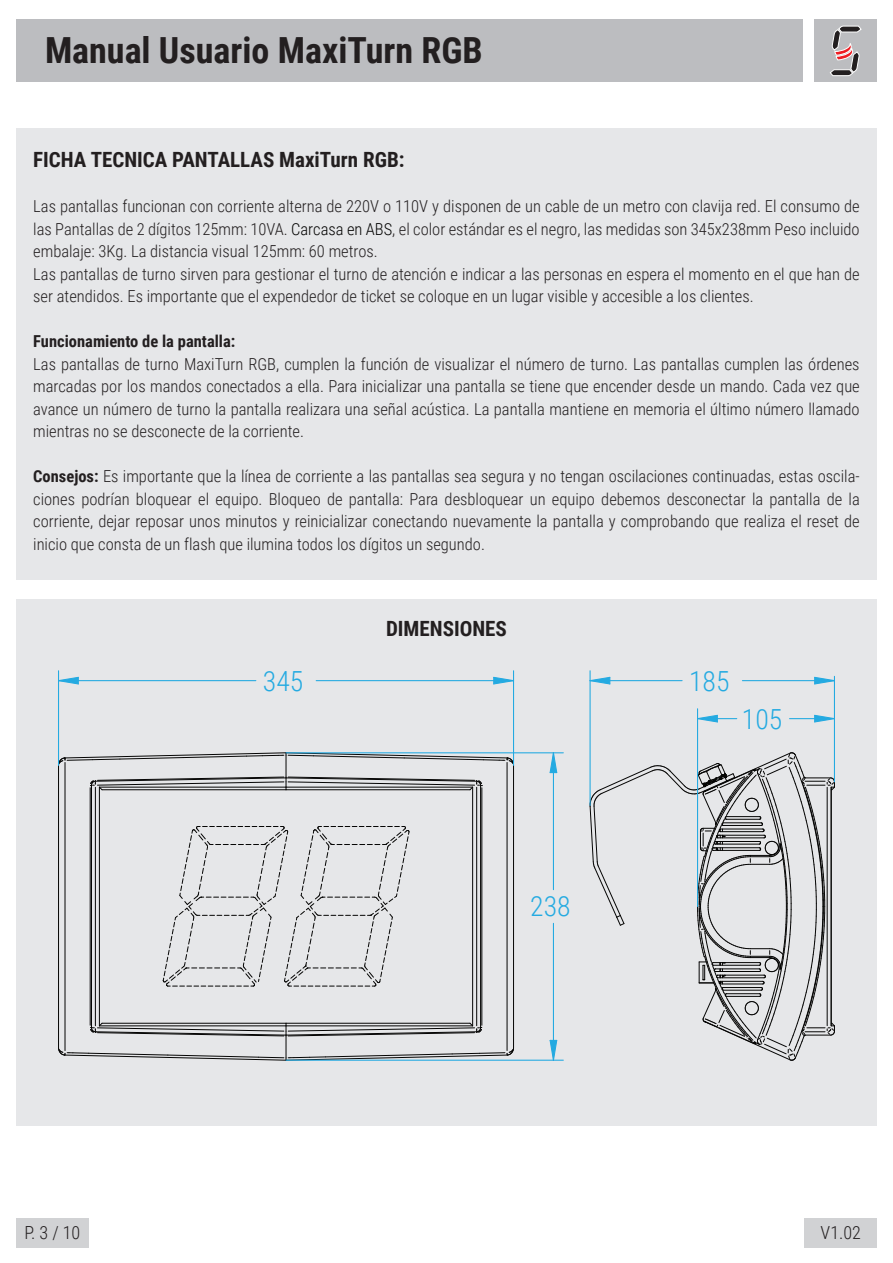
<style>
.page{position:relative;width:893px;height:1263px;background:#fff}
.page>*{position:absolute;margin:0;border:0;box-sizing:border-box;transform-origin:0 0}
.t1{font:700 36px "Roboto Condensed";color:#231f20}
.t2{font:300 27.75px "Roboto Condensed";color:#24aae1}
.t3{font:700 21px "Roboto Condensed";color:#231f20}
.t4{font:300 18px "Roboto Condensed";color:#231f20}
.t5{font:300 16.5px/22.5px "Roboto Condensed";color:#231f20;text-align:justify}
.t6{font:700 16.5px "Roboto Condensed";color:#231f20}
.s1{color:#050504}
.s2{font-weight:700}
</style>
<div class="page">
<div style="left:16px;top:599px;width:861px;height:527px;background:#e6e7e9"></div>
<div style="left:16px;top:128px;width:861px;height:451px;background:#e6e7e9"></div>
<div style="left:16px;top:20px;width:787px;height:62px;background:#bcbdc0"></div>
<div style="left:814px;top:20px;width:63px;height:62px;background:#bcbdc0"></div>
<svg style="left:830px;top:26px;width:31px;height:50px"></svg>
<div style="left:16px;top:1218px;width:72px;height:30px;background:#d1d2d4"></div>
<hr style="left:99px;top:787px;width:1px;height:239px;background:#050504">
<hr style="left:472px;top:787px;width:1px;height:239px;background:#050504">
<hr style="left:513px;top:765px;width:1px;height:282px;background:#050504">
<hr style="left:58px;top:765px;width:1px;height:282px;background:#050504">
<hr style="left:91px;top:785px;width:1px;height:243px;background:#050504">
<hr style="left:95px;top:787px;width:1px;height:239px;background:#050504">
<hr style="left:476px;top:787px;width:1px;height:239px;background:#050504">
<hr style="left:480px;top:785px;width:1px;height:243px;background:#050504">
<hr style="left:507px;top:762px;width:1px;height:288px;background:#050504">
<hr style="left:65px;top:762px;width:1px;height:288px;background:#050504">
<hr style="left:90px;top:788px;width:1px;height:237px;background:#050504">
<hr style="left:481px;top:788px;width:1px;height:237px;background:#050504">
<svg style="left:58px;top:1022px;width:456px;height:39px"></svg>
<svg style="left:58px;top:752px;width:456px;height:39px"></svg>
<svg style="left:163px;top:826px;width:247px;height:161px"></svg>
<svg style="left:589px;top:752px;width:246px;height:309px"></svg>
<hr style="left:513px;top:671px;width:1px;height:94px;background:#24aae1">
<hr style="left:58px;top:671px;width:1px;height:94px;background:#24aae1">
<svg style="left:492px;top:676px;width:23px;height:9px"></svg>
<svg style="left:59px;top:676px;width:21px;height:9px"></svg>
<hr style="left:316px;top:680px;width:197px;height:1px;background:#24aae1">
<hr style="left:59px;top:680px;width:197px;height:1px;background:#24aae1">
<hr style="left:286px;top:752px;width:277px;height:1px;background:#24aae1">
<hr style="left:286px;top:1060px;width:277px;height:1px;background:#24aae1">
<svg style="left:549px;top:752px;width:9px;height:22px"></svg>
<svg style="left:549px;top:1039px;width:9px;height:22px"></svg>
<hr style="left:553px;top:753px;width:1px;height:137px;background:#24aae1">
<hr style="left:553px;top:923px;width:1px;height:137px;background:#24aae1">
<hr style="left:589px;top:671px;width:2px;height:134px;background:#24aae1">
<svg style="left:813px;top:676px;width:21px;height:9px"></svg>
<svg style="left:589px;top:676px;width:22px;height:9px"></svg>
<hr style="left:742px;top:680px;width:92px;height:1px;background:#24aae1">
<hr style="left:590px;top:680px;width:92px;height:1px;background:#24aae1">
<hr style="left:834px;top:676px;width:1px;height:106px;background:#24aae1">
<hr style="left:697px;top:709px;width:1px;height:197px;background:#24aae1">
<svg style="left:813px;top:714px;width:21px;height:9px"></svg>
<svg style="left:698px;top:714px;width:21px;height:9px"></svg>
<hr style="left:702px;top:718px;width:35px;height:1px;background:#24aae1">
<hr style="left:789px;top:718px;width:35px;height:1px;background:#24aae1">
<div style="left:805px;top:1218px;width:72px;height:30px;background:#d1d2d4"></div>
<h1 class="t1" style="left:45px;top:25px;width:439px">Manual Usuario MaxiTurn RGB</h1>
<p class="t3" style="left:33px;top:145px;width:373px">FICHA TECNICA PANTALLAS MaxiTurn RGB:</p>
<p class="t5" style="left:33px;top:195px;width:828px;text-align:left">Las pantallas funcionan con corriente alterna de 220V o 110V y disponen de un cable de un metro con clavija red. El consumo de las Pantallas de 2 dígitos 125mm: 10VA. <span class="s1">Carcasa en ABS</span>, el color estándar es el negro, las medidas son 345x238mm Peso incluido embalaje: 3Kg. La distancia visual 125mm: 60 metros.<br>Las pantallas de turno sirven para gestionar el turno de atención e indicar a las personas en espera el momento en el que han de ser atendidos. Es importante que el expendedor de ticket se coloque en un lugar visible y accesible a los clientes.</p>
<p class="t6" style="left:33px;top:330px;width:204px">Funcionamiento de la pantalla:</p>
<p class="t5" style="left:33px;top:352px;width:828px">Las pantallas de turno MaxiTurn RGB, cumplen la función de visualizar el número de turno. Las pantallas cumplen las órdenes marcadas por los mandos conectados a ella. Para inicializar una pantalla se tiene que encender desde un mando. Cada vez que avance un número de turno la pantalla realizara una señal acústica. La pantalla mantiene en memoria el último número llamado mientras no se desconecte de la corriente.</p>
<p class="t5" style="left:33px;top:465px;width:828px"><span class="s2">Consejos:</span> Es importante que la línea de corriente a las pantallas sea segura y no tengan oscilaciones continuadas, estas oscila&shy;ciones podrían bloquear el equipo. Bloqueo de pantalla: Para desbloquear un equipo debemos desconectar la pantalla de la corriente, dejar reposar unos minutos y reinicializar conectando nuevamente la pantalla y comprobando que realiza el reset de inicio que consta de un flash que ilumina todos los dígitos un segundo.</p>
<p class="t4" style="left:24px;top:1220px;width:57px">P. 3 / 10</p>
<h2 class="t2" style="left:263px;top:661px;width:42px">345</h2>
<p class="t3" style="left:386px;top:614px;width:122px">DIMENSIONES</p>
<h2 class="t2" style="left:530px;top:887px;width:42px">238</h2>
<h2 class="t2" style="left:689px;top:661px;width:42px">185</h2>
<h2 class="t2" style="left:742px;top:699px;width:42px">105</h2>
<p class="t4" style="left:821px;top:1220px;width:42px">V1.02</p>
</div>
